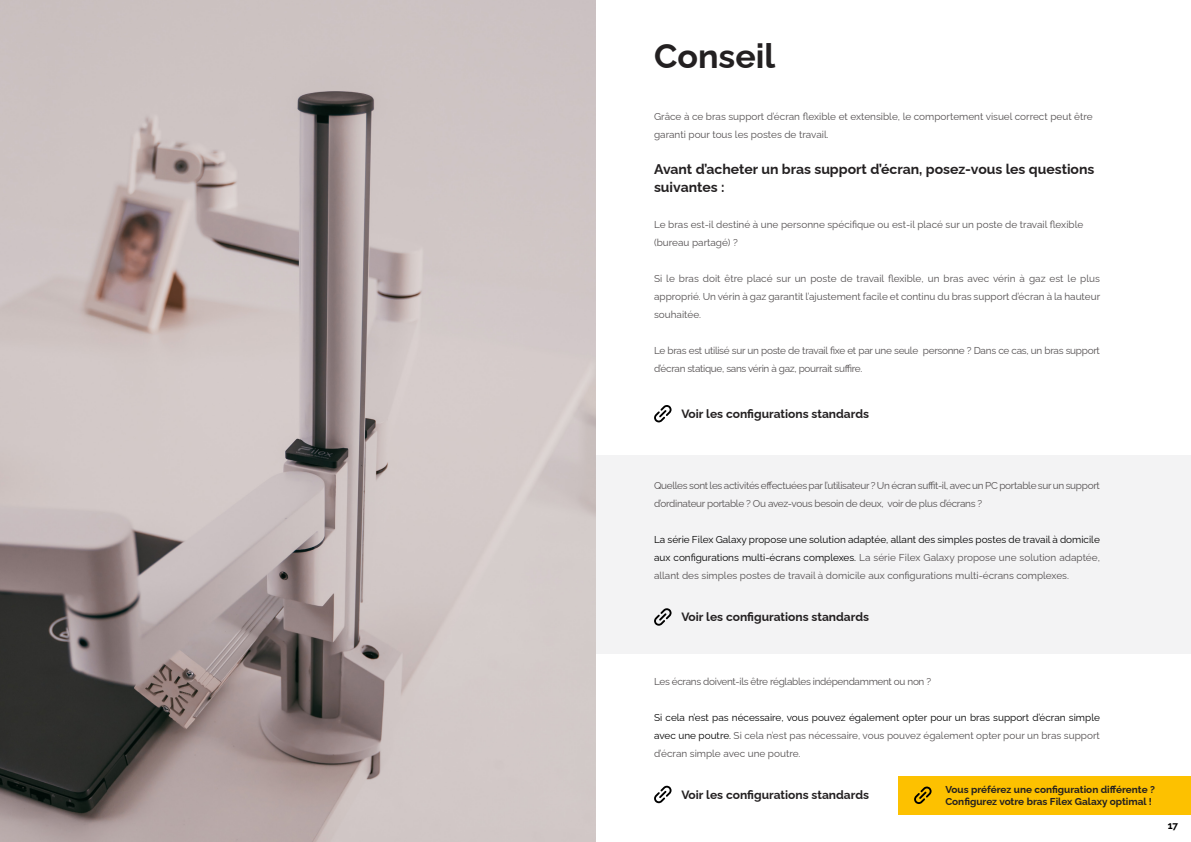
<style>
.page{position:relative;width:1191px;height:842px;background:#fff}
.page>*{position:absolute;margin:0;border:0;box-sizing:border-box;transform-origin:0 0}
.t1{font:700 34px "Raleway";color:#232021}
.t2{font:700 14px/18px "Raleway";color:#232021}
.t3{font:700 12px "Raleway";color:#232021}
.t4{font:10px/18px "Raleway";letter-spacing:-.03em;color:#545051}
.t5{font:10px/18px "Raleway";color:#000;text-align:justify}
.t6{font:10px/18px "Raleway";color:#545051}
.t7{font:700 10px/12px "Raleway";color:#232021}
.t8{font:700 10px "Raleway";color:#000}
.s1{color:#545051}
</style>
<div class="page">
<div style="left:596px;top:455px;width:594px;height:198px;background:#f3f3f4"></div>
<div style="left:898px;top:776px;width:292px;height:38px;background:#fdc100"></div>
<img style="left:0;top:0;width:596px;height:842px">
<svg style="left:914px;top:786px;width:17px;height:18px"></svg>
<svg style="left:654px;top:405px;width:17px;height:17px"></svg>
<svg style="left:654px;top:608px;width:17px;height:18px"></svg>
<svg style="left:654px;top:785px;width:17px;height:18px"></svg>
<h1 class="t1" style="left:654px;top:29px;width:123px">Conseil</h1>
<p class="t6" style="left:654px;top:106px;width:440px">Grâce à ce bras support d’écran flexible et extensible, le comportement visuel correct peut être garanti pour tous les postes de travail.</p>
<h2 class="t2" style="left:654px;top:158px;width:442px">Avant d’acheter un bras support d’écran, posez-vous les questions suivantes :</h2>
<p class="t6" style="left:654px;top:214px;width:431px">Le bras est-il destiné à une personne spécifique ou est-il placé sur un poste de travail flexible (bureau partagé) ?</p>
<p class="t4" style="left:654px;top:268px;width:447px;text-align:justify">Si le bras doit être placé sur un poste de travail flexible, un bras avec vérin à gaz est le plus approprié. Un vérin à gaz garantit l’ajustement facile et continu du bras support d’écran à la hauteur souhaitée.</p>
<p class="t4" style="left:654px;top:340px;width:447px">Le bras est utilisé sur un poste de travail fixe et par une seule personne ? Dans ce cas, un bras support d’écran statique, sans vérin à gaz, pourrait suffire.</p>
<p class="t3" style="left:681px;top:404px;width:189px">Voir les configurations standards</p>
<p class="t4" style="left:654px;top:475px;width:447px">Quelles sont les activités effectuées par l’utilisateur ? Un écran suffit-il, avec un PC portable sur un support d’ordinateur portable ? Ou avez-vous besoin de deux, voir de plus d’écrans ?</p>
<p class="t5" style="left:654px;top:529px;width:447px">La série Filex Galaxy propose une solution adaptée, allant des simples postes de travail à domicile aux configurations multi-écrans complexes. <span class="s1">La série Filex Galaxy propose une solution adaptée, allant des simples postes de travail à domicile aux configurations multi-écrans complexes.</span></p>
<p class="t3" style="left:681px;top:608px;width:189px">Voir les configurations standards</p>
<p class="t4" style="left:654px;top:671px;width:279px">Les écrans doivent-ils être réglables indépendamment ou non ?</p>
<p class="t5" style="left:654px;top:707px;width:447px">Si cela n’est pas nécessaire, vous pouvez également opter pour un bras support d’écran simple avec une poutre. <span class="s1">Si cela n’est pas nécessaire, vous pouvez également opter pour un bras support d’écran simple avec une poutre.</span></p>
<p class="t3" style="left:681px;top:785px;width:189px">Voir les configurations standards</p>
<p class="t7" style="left:945px;top:782px;width:211px">Vous préférez une configuration différente ?<br>Configurez votre bras Filex Galaxy optimal !</p>
<p class="t8" style="left:1167px;top:817px;width:12px">17</p>
</div>
